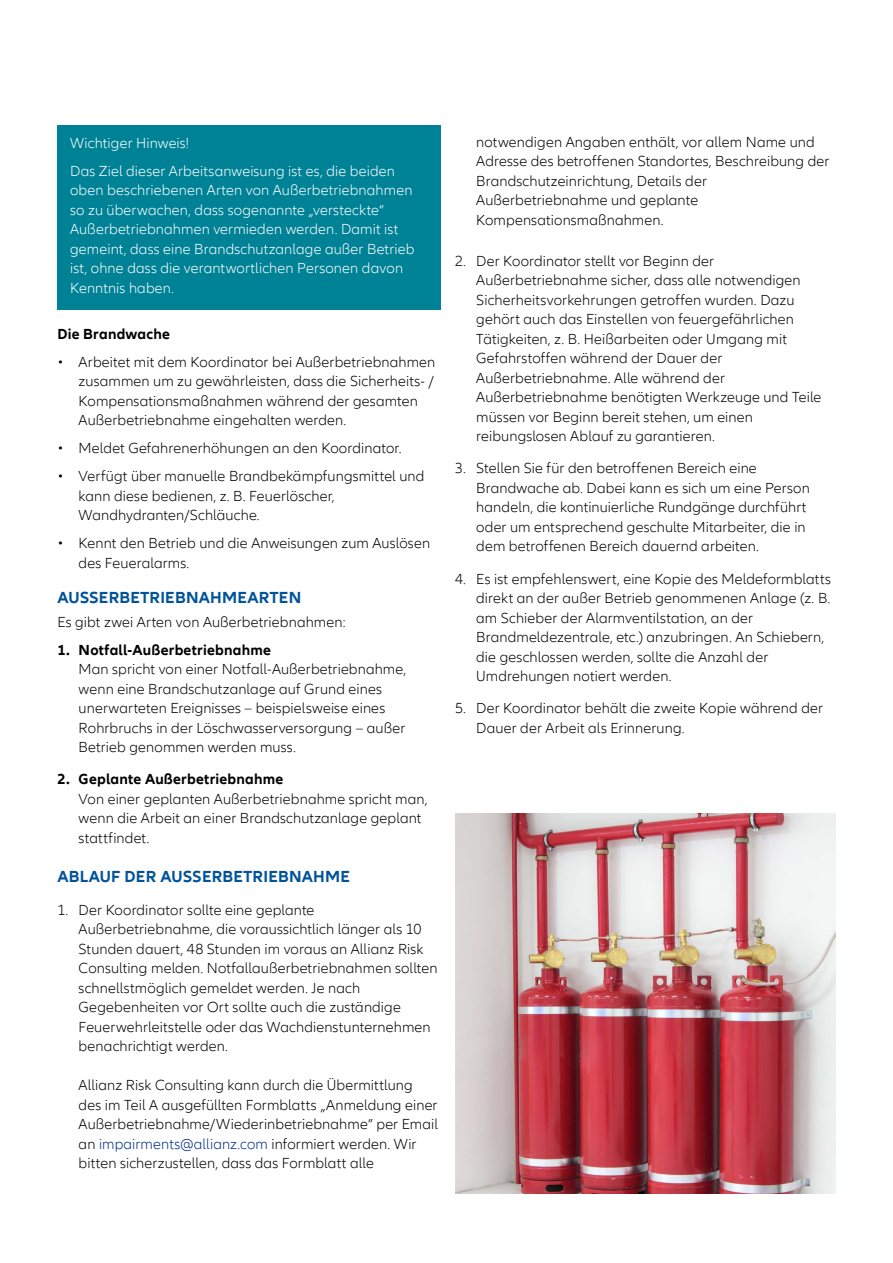
<style>
.page{position:relative;width:893px;height:1263px;background:#fff}
.page>*{position:absolute;margin:0;border:0;box-sizing:border-box;transform-origin:0 0}
.t1{font:700 16.5px "Allianz Neo";letter-spacing:.015em;color:#005399}
.t2{font:300 15px/19.5px "Allianz Neo";letter-spacing:.01em;color:#000}
.t3{font:300 15px/19.5px "Allianz Neo";letter-spacing:.01em;color:#fff}
.t4{font:700 15px "Allianz Neo";letter-spacing:.015em;color:#000}
.s1{color:#002f87}
</style>
<div class="page">
<div style="left:57px;top:125px;width:384px;height:184px;background:#008296"></div>
<img style="left:455px;top:813px;width:381px;height:381px">
<p class="t3" style="left:70px;top:129px;width:326px;line-height:28px">Wichtiger Hinweis!<br>Das Ziel dieser Arbeitsanweisung ist es, die beiden</p>
<p class="t3" style="left:70px;top:181px;width:346px">oben beschriebenen Arten von Außerbetriebnahmen so zu überwachen, dass sogenannte „versteckte“ Außerbetriebnahmen vermieden werden. Damit ist gemeint, dass eine Brandschutzanlage außer Betrieb ist, ohne dass die verantwortlichen Personen davon Kenntnis haben.</p>
<p class="t4" style="left:57px;top:325px;width:114px">Die Brandwache</p>
<p class="t2" style="left:79px;top:353px;width:358px;text-indent:-21px">• Arbeitet mit dem Koordinator bei Außerbetriebnahmen zusammen um zu gewährleisten, dass die Sicherheits- / Kompensationsmaßnahmen während der gesamten Außerbetriebnahme eingehalten werden.</p>
<p class="t2" style="left:57px;top:439px;width:346px">• Meldet Gefahrenerhöhungen an den Koordinator.</p>
<p class="t2" style="left:79px;top:467px;width:347px;text-indent:-21px">• Verfügt über manuelle Brandbekämpfungsmittel und kann diese bedienen, z. B. Feuerlöscher,<br>Wandhydranten/Schläuche.</p>
<p class="t2" style="left:79px;top:534px;width:353px;text-indent:-21px">• Kennt den Betrieb und die Anweisungen zum Auslösen des Feueralarms.</p>
<p class="t1" style="left:57px;top:588px;width:245px">AUSSERBETRIEBNAHMEARTEN</p>
<p class="t2" style="left:57px;top:612px;width:290px">Es gibt zwei Arten von Außerbetriebnahmen:</p>
<p class="t4" style="left:57px;top:641px;width:215px">1. Notfall-Außerbetriebnahme</p>
<p class="t2" style="left:79px;top:660px;width:329px">Man spricht von einer Notfall-Außerbetriebnahme, wenn eine Brandschutzanlage auf Grund eines unerwarteten Ereignisses – beispielsweise eines Rohrbruchs in der Löschwasserversorgung – außer Betrieb genommen werden muss.</p>
<p class="t4" style="left:57px;top:771px;width:227px">2. Geplante Außerbetriebnahme</p>
<p class="t2" style="left:79px;top:790px;width:350px">Von einer geplanten Außerbetriebnahme spricht man, wenn die Arbeit an einer Brandschutzanlage geplant stattfindet.</p>
<p class="t1" style="left:57px;top:867px;width:294px">ABLAUF DER AUSSERBETRIEBNAHME</p>
<p class="t2" style="left:79px;top:900px;width:360px;text-indent:-21px">1. Der Koordinator sollte eine geplante Außerbetriebnahme, die voraussichtlich länger als 10<br>Stunden dauert, 48 Stunden im voraus an Allianz Risk Consulting melden. Notfallaußerbetriebnahmen sollten schnellstmöglich gemeldet werden. Je nach Gegebenheiten vor Ort sollte auch die zuständige Feuerwehrleitstelle oder das Wachdienstunternehmen benachrichtigt werden.</p>
<p class="t2" style="left:79px;top:1076px;width:361px">Allianz Risk Consulting kann durch die Übermittlung des im Teil A ausgefüllten Formblatts „Anmeldung einer Außerbetriebnahme/Wiederinbetriebnahme” per Email an <span class="s1">impairments@allianz.com</span> informiert werden. Wir bitten sicherzustellen, dass das Formblatt alle</p>
<p class="t2" style="left:476px;top:133px;width:355px">notwendigen Angaben enthält, vor allem Name und Adresse des betroffenen Standortes, Beschreibung der Brandschutzeinrichtung, Details der Außerbetriebnahme und geplante Kompensationsmaßnahmen.</p>
<p class="t2" style="left:476px;top:251px;width:347px;text-indent:-21px">2. Der Koordinator stellt vor Beginn der Außerbetriebnahme sicher, dass alle notwendigen Sicherheitsvorkehrungen getroffen wurden. Dazu gehört auch das Einstellen von feuergefährlichen Tätigkeiten, z. B. Heißarbeiten oder Umgang mit Gefahrstoffen während der Dauer der Außerbetriebnahme. Alle während der Außerbetriebnahme benötigten Werkzeuge und Teile müssen vor Beginn bereit stehen, um einen reibungslosen Ablauf zu garantieren.</p>
<p class="t2" style="left:476px;top:459px;width:335px;text-indent:-21px">3. Stellen Sie für den betroffenen Bereich eine Brandwache ab. Dabei kann es sich um eine Person handeln, die kontinuierliche Rundgänge durchführt oder um entsprechend geschulte Mitarbeiter, die in dem betroffenen Bereich dauernd arbeiten.</p>
<p class="t2" style="left:476px;top:569px;width:356px;text-indent:-21px">4. Es ist empfehlenswert, eine Kopie des Meldeformblatts direkt an der außer Betrieb genommenen Anlage (z. B. am Schieber der Alarmventilstation, an der Brandmeldezentrale, etc.) anzubringen. An Schiebern, die geschlossen werden, sollte die Anzahl der Umdrehungen notiert werden.</p>
<p class="t2" style="left:476px;top:699px;width:348px;text-indent:-21px">5. Der Koordinator behält die zweite Kopie während der<br>Dauer der Arbeit als Erinnerung.</p>
</div>
